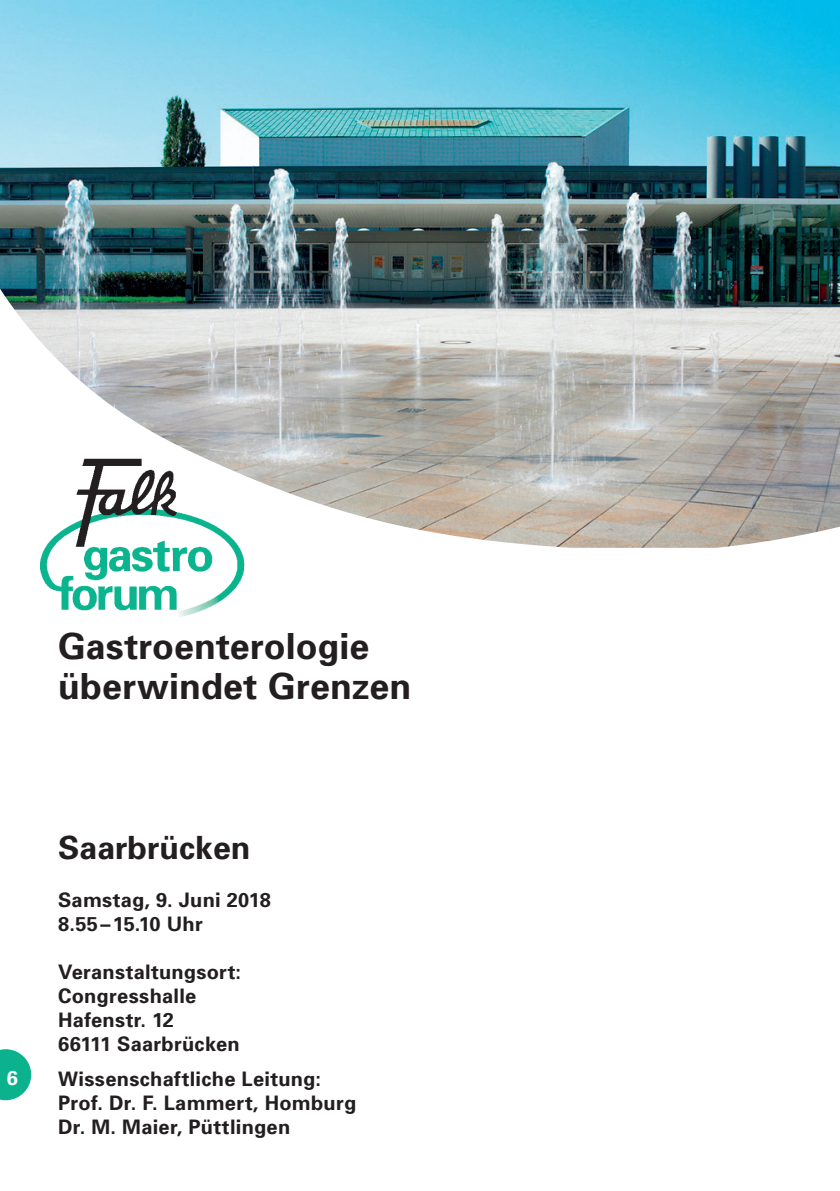
<style>
.page{position:relative;width:840px;height:1191px;background:#fff}
.page>*{position:absolute;margin:0;border:0;box-sizing:border-box;transform-origin:0 0}
.t1{font:700 36px/40px "Univers";letter-spacing:.005em;color:#231f20}
.t2{font:700 32px "Univers";color:#231f20}
.t3{font:700 20px/24px "Univers";letter-spacing:.015em;color:#231f20}
.t4{font:700 20px "Univers";color:#fff}
</style>
<div class="page">
<svg style="left:0;top:1049px;width:31px;height:51px"></svg>
<img style="left:41px;top:555px;width:204px;height:62px">
<img style="left:56px;top:555px;width:127px;height:10px">
<img style="left:0;top:0;width:839px;height:548px">
<p class="t1" style="left:58px;top:625px;width:354px">Gastroenterologie überwindet Grenzen</p>
<p class="t4" style="left:7px;top:1064px;width:13px">6</p>
<p class="t2" style="left:58px;top:827px;width:194px">Saarbrücken</p>
<p class="t3" style="left:58px;top:887px;width:214px">Samstag, 9. Juni 2018</p>
<p class="t3" style="left:58px;top:911px;width:146px">8.55–15.10 Uhr</p>
<p class="t3" style="left:58px;top:959px;width:184px">Veranstaltungsort:</p>
<p class="t3" style="left:58px;top:983px;width:183px">Congresshalle<br>Hafenstr. 12<br>66111 Saarbrücken</p>
<p class="t3" style="left:58px;top:1066px;width:264px">Wissenschaftliche Leitung:</p>
<p class="t3" style="left:58px;top:1090px;width:299px">Prof. Dr. F. Lammert, Homburg<br>Dr. M. Maier, Püttlingen</p>
</div>
